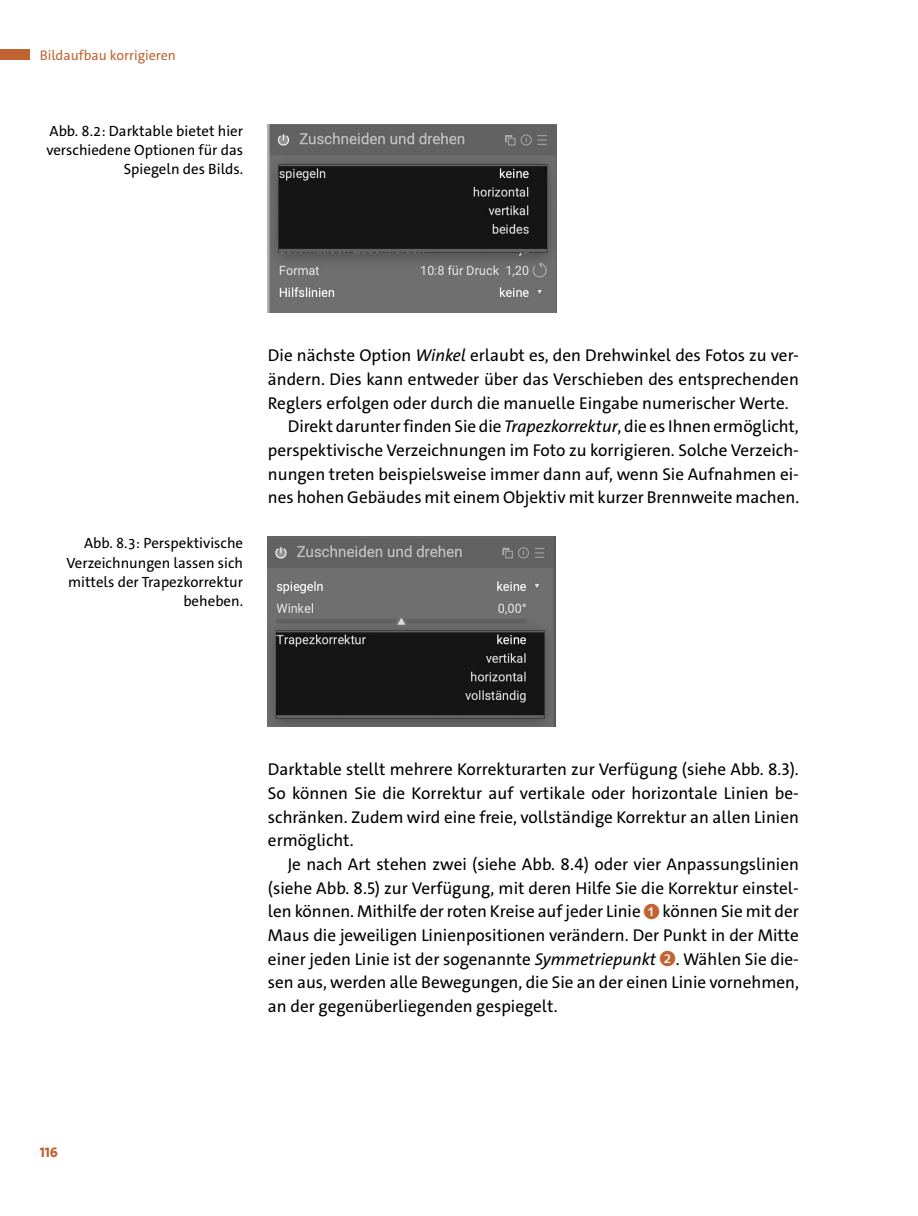
<style>
.page{position:relative;width:918px;height:1216px;background:#fff}
.page>*{position:absolute;margin:0;border:0;box-sizing:border-box;transform-origin:0 0}
._200_Standard{font:17.15px/23.6px "The Sans C4 s";color:#000;text-align:justify}
._202_Standard_O_AO{font:17.15px/23.6px "The Sans C4 s";color:#000;text-align:justify}
.t1{font:14.88px/19.2px "The Sans C4 s";color:#000;text-align:right}
.t2{font:14px "The Sans C4 s";color:#c16432}
.t3{font:800 14px "The Sans C4 s";color:#c16432}
.s1{font-style:italic}
.s2{font-family:"Galileo Press Callout";font-size:15.75px;color:#c16432}
</style>
<div class="page">
<img style="left:268px;top:125px;width:288px;height:188px">
<img style="left:268px;top:537px;width:287px;height:190px">
<div style="left:0;top:50px;width:30px;height:10px;background:#c16432"></div>
<p class="t2" style="left:40px;top:47px;width:138px">Bildaufbau korrigieren</p>
<p class="t1" style="left:46px;top:121px;width:198px">Abb. 8.2: Darktable bietet hier verschiedene Optionen für das<br>Spiegeln des Bilds.</p>
<p class="t1" style="left:67px;top:534px;width:178px">Abb. 8.3: Perspektivische<br>Verzeichnungen lassen sich mittels der Trapezkorrektur beheben.</p>
<p class="_202_Standard_O_AO" style="left:268px;top:344px;width:532px">Die nächste Option <span class="s1">Winkel</span> erlaubt es, den Drehwinkel des Fotos zu ver&shy;ändern. Dies kann entweder über das Verschieben des entsprechenden Reglers erfolgen oder durch die manuelle Eingabe numerischer Werte.</p>
<p class="_200_Standard" style="left:268px;top:415px;width:533px;text-indent:20px">Direkt darunter finden Sie die <span class="s1">Trapezkorrektur</span>, die es Ihnen ermöglicht, perspektivische Verzeichnungen im Foto zu korrigieren. Solche Verzeich&shy;nungen treten beispielsweise immer dann auf, wenn Sie Aufnahmen ei&shy;nes hohen Gebäudes mit einem Objektiv mit kurzer Brennweite machen.</p>
<p class="t3" style="left:40px;top:1143px;width:20px">116</p>
<p class="_202_Standard_O_AO" style="left:268px;top:758px;width:532px">Darktable stellt mehrere Korrekturarten zur Verfügung (siehe Abb. 8.3).<br>So können Sie die Korrektur auf vertikale oder horizontale Linien be&shy;schränken. Zudem wird eine freie, vollständige Korrektur an allen Linien ermöglicht.</p>
<p class="_200_Standard" style="left:268px;top:852px;width:532px;text-indent:20px">Je nach Art stehen zwei (siehe Abb. 8.4) oder vier Anpassungslinien (siehe Abb. 8.5) zur Verfügung, mit deren Hilfe Sie die Korrektur einstel&shy;len können. Mithilfe der roten Kreise auf jeder Linie <span class="s2">1</span> können Sie mit der Maus die jeweiligen Linienpositionen verändern. Der Punkt in der Mitte einer jeden Linie ist der sogenannte <span class="s1">Symmetriepunkt</span> <span class="s2">2</span>. Wählen Sie die&shy;sen aus, werden alle Bewegungen, die Sie an der einen Linie vornehmen, an der gegenüberliegenden gespiegelt.</p>
</div>
